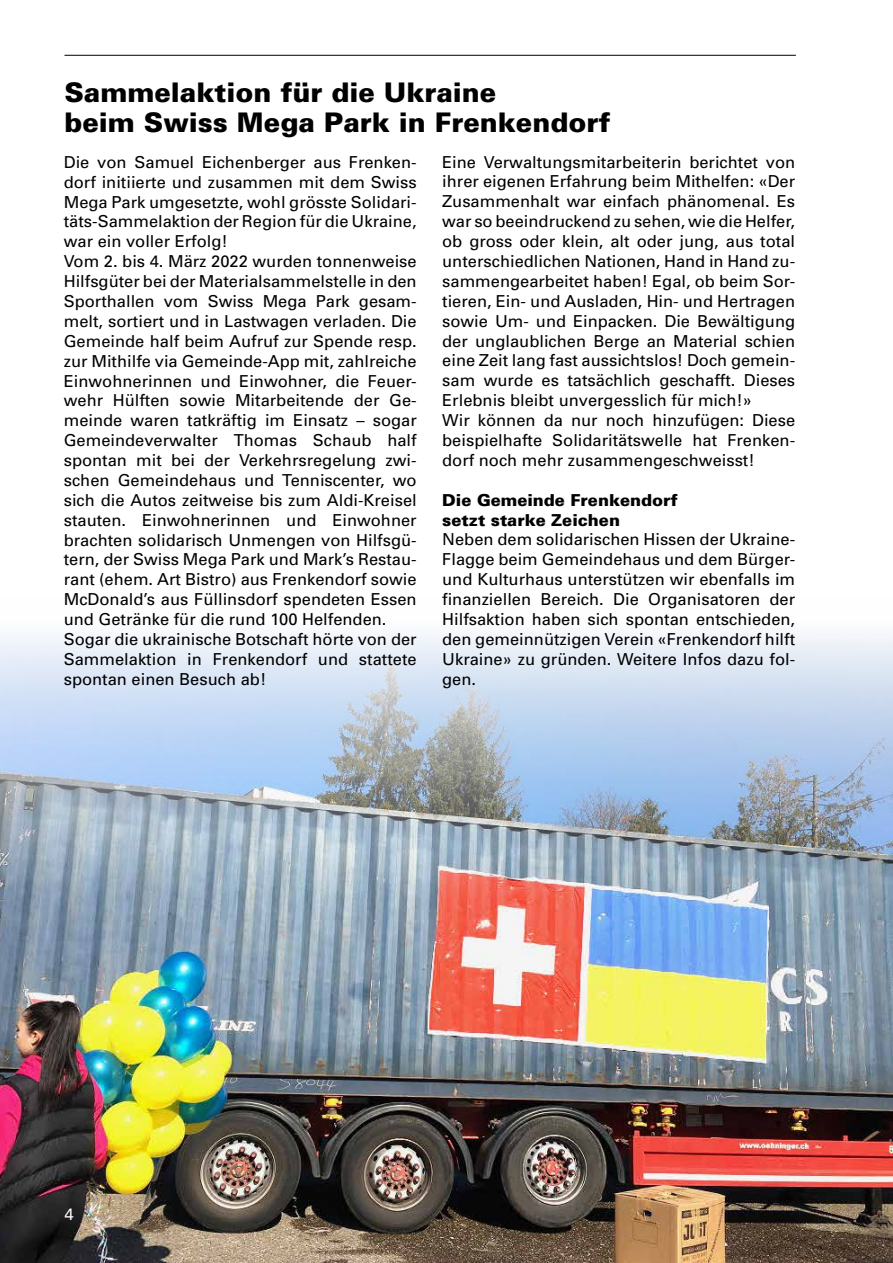
<style>
.page{position:relative;width:893px;height:1263px;background:#fff}
.page>*{position:absolute;margin:0;border:0;box-sizing:border-box;transform-origin:0 0}
.t1{font:900 27px/30px "Univers";color:#000}
.t2{font:16.5px/20px "Univers";color:#000}
.t3{font:900 16.5px/20px "Univers";color:#000}
.t4{font:16.5px "Univers";color:#fff}
</style>
<div class="page">
<hr style="left:64px;top:55px;width:732px;height:1px;background:#000">
<img style="left:0;top:633px;width:893px;height:630px">
<h1 class="t1" style="left:64px;top:77px;width:547px">Sammelaktion für die Ukraine<br>beim Swiss Mega Park in Frenkendorf</h1>
<p class="t2" style="left:64px;top:152px;width:354px">Die von Samuel Eichenberger aus Frenken&shy;dorf initiierte und zusammen mit dem Swiss Mega Park umgesetzte, wohl grösste Solidari&shy;täts-Sammelaktion der Region für die Ukraine, war ein voller Erfolg!<br>Vom 2. bis 4. März 2022 wurden tonnenweise Hilfsgüter bei der Materialsammelstelle in den Sporthallen vom Swiss Mega Park gesam&shy;melt, sortiert und in Lastwagen verladen. Die Gemeinde half beim Aufruf zur Spende resp. zur Mithilfe via Gemeinde-App mit, zahlreiche Einwohnerinnen und Einwohner, die Feuer&shy;wehr Hülften sowie Mitarbeitende der Ge&shy;meinde waren tatkräftig im Einsatz – sogar Gemeindeverwalter Thomas Schaub half spontan mit bei der Verkehrsregelung zwi&shy;schen Gemeindehaus und Tenniscenter, wo sich die Autos zeitweise bis zum Aldi-Kreisel stauten. Einwohnerinnen und Einwohner brachten solidarisch Unmengen von Hilfsgü&shy;tern, der Swiss Mega Park und Mark’s Restau&shy;rant (ehem. Art Bistro) aus Frenkendorf sowie McDonald’s aus Füllinsdorf spendeten Essen und Getränke für die rund 100 Helfenden.<br>Sogar die ukrainische Botschaft hörte von der Sammelaktion in Frenkendorf und stattete spontan einen Besuch ab!</p>
<p class="t2" style="left:442px;top:152px;width:354px">Eine Verwaltungsmitarbeiterin berichtet von ihrer eigenen Erfahrung beim Mithelfen: «Der Zusammenhalt war einfach phänomenal. Es war so beeindruckend zu sehen, wie die Helfer, ob gross oder klein, alt oder jung, aus total unterschiedlichen Nationen, Hand in Hand zu&shy;sammengearbeitet haben! Egal, ob beim Sor&shy;tieren, Ein- und Ausladen, Hin- und Hertragen sowie Um- und Einpacken. Die Bewältigung der unglaublichen Berge an Material schien eine Zeit lang fast aussichtslos! Doch gemein&shy;sam wurde es tatsächlich geschafft. Dieses Erlebnis bleibt unvergesslich für mich!»<br>Wir können da nur noch hinzufügen: Diese beispielhafte Solidaritätswelle hat Frenken&shy;dorf noch mehr zusammengeschweisst!</p>
<p class="t3" style="left:442px;top:490px;width:237px">Die Gemeinde Frenkendorf setzt starke Zeichen</p>
<p class="t2" style="left:442px;top:530px;width:354px;text-align:justify">Neben dem solidarischen Hissen der Ukraine-Flagge beim Gemeindehaus und dem Bürger&shy;und Kulturhaus unterstützen wir ebenfalls im finanziellen Bereich. Die Organisatoren der Hilfsaktion haben sich spontan entschieden, den gemeinnützigen Verein «Frenkendorf hilft Ukraine» zu gründen. Weitere Infos dazu fol&shy;gen.</p>
<p class="t4" style="left:64px;top:1205px;width:11px">4</p>
</div>
